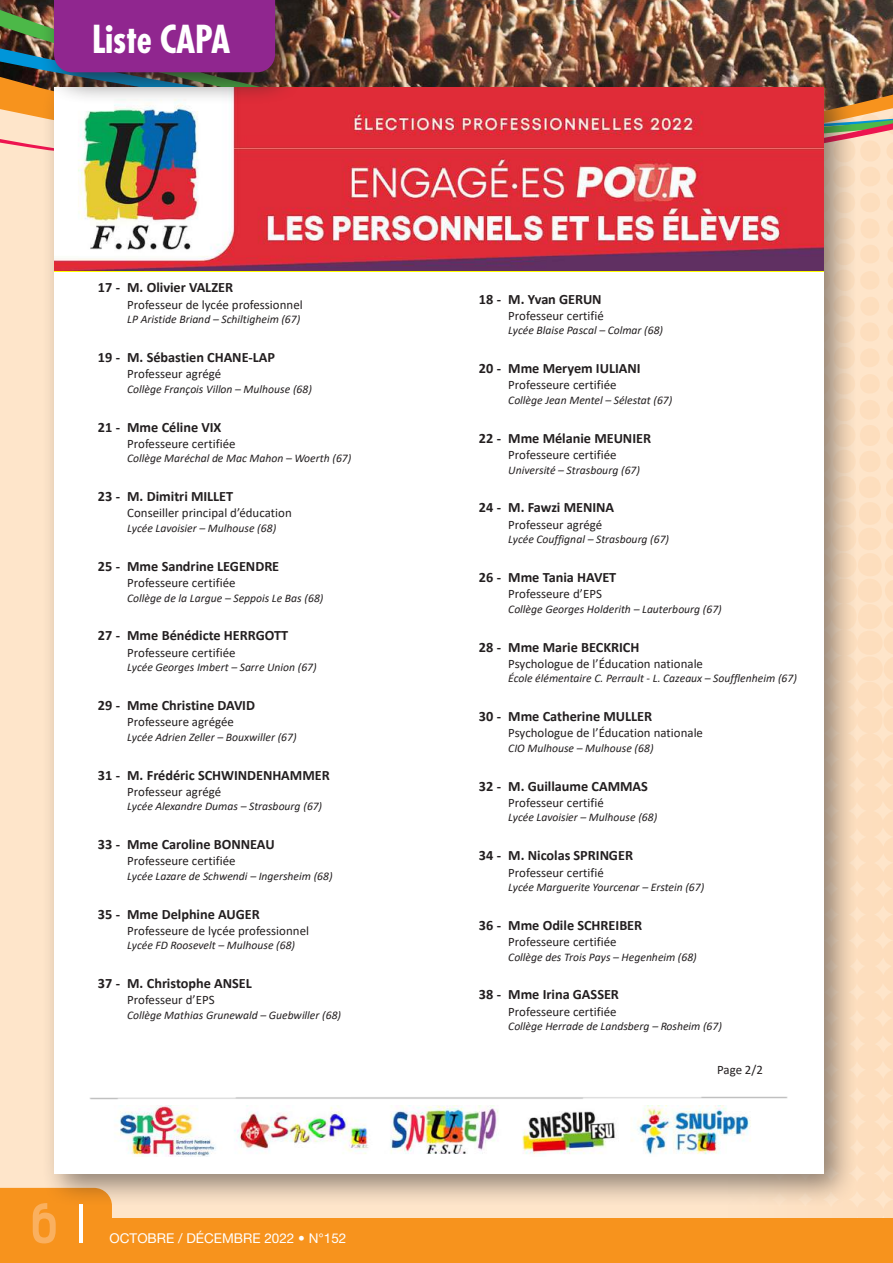
<style>
.page{position:relative;width:893px;height:1263px;background:#fee5ca}
.page>*{position:absolute;margin:0;border:0;box-sizing:border-box;transform-origin:0 0}
.t1{font:700 67.5px "Jocelyn";color:#fab05f}
.t2{font:700 condensed 37.5px "Futura";letter-spacing:-.01em;color:#fff}
.t3{font:700 14.25px "Calibri";letter-spacing:-.005em;color:#231f20}
.t4{font:13.5px "Helvetica Neue LT Std";color:#fff}
.t5{font:12.9px "Calibri";color:#231f20}
.t6{font:italic 11.7px "Calibri";color:#231f20}
.s1{font-family:"Helvetica LT";font-weight:300;font-stretch:condensed;font-size:51.3px;color:#fff}
</style>
<div class="page">
<svg style="left:710px;top:208px;width:183px;height:1011px"></svg>
<div style="left:0;top:1188px;width:112px;height:31px;background:#f7931d"></div>
<div style="left:0;top:1219px;width:893px;height:44px;background:#f7931d"></div>
<img style="left:0;top:0;width:893px;height:186px">
<div style="left:41px;top:74px;width:817px;height:1134px;background:#231f20;opacity:.5"></div>
<div style="left:54px;top:87px;width:770px;height:1087px;background:#fff"></div>
<img style="left:54px;top:87px;width:770px;height:184px">
<img style="left:89px;top:1096px;width:699px;height:4px">
<img style="left:115px;top:1105px;width:636px;height:51px">
<div style="left:39px;top:0;width:268px;height:104px;background:#231f20;opacity:.75"></div>
<div style="left:54px;top:0;width:221px;height:72px;background:#90268f"></div>
<h2 class="t2" style="left:92px;top:16px;width:139px">Liste CAPA</h2>
<p class="t3" style="left:98px;top:278px;width:137px">17 - M. Olivier VALZER</p>
<p class="t5" style="left:127px;top:295px;width:177px">Professeur de lycée professionnel</p>
<p class="t6" style="left:127px;top:311px;width:175px">LP Aristide Briand – Schiltigheim (67)</p>
<p class="t3" style="left:98px;top:347px;width:179px">19 - M. Sébastien CHANE-LAP</p>
<p class="t5" style="left:127px;top:365px;width:95px">Professeur agrégé</p>
<p class="t6" style="left:127px;top:381px;width:186px">Collège François Villon – Mulhouse (68)</p>
<p class="t3" style="left:98px;top:417px;width:125px">21 - Mme Céline VIX</p>
<p class="t5" style="left:127px;top:435px;width:110px">Professeure certifiée</p>
<p class="t6" style="left:127px;top:450px;width:226px">Collège Maréchal de Mac Mahon – Woerth (67)</p>
<p class="t3" style="left:98px;top:486px;width:137px">23 - M. Dimitri MILLET</p>
<p class="t5" style="left:127px;top:504px;width:166px">Conseiller principal d’éducation</p>
<p class="t6" style="left:127px;top:520px;width:150px">Lycée Lavoisier – Mulhouse (68)</p>
<p class="t3" style="left:98px;top:556px;width:183px">25 - Mme Sandrine LEGENDRE</p>
<p class="t5" style="left:127px;top:574px;width:110px">Professeure certifiée</p>
<p class="t6" style="left:127px;top:589px;width:198px">Collège de la Largue – Seppois Le Bas (68)</p>
<p class="t3" style="left:98px;top:625px;width:192px">27 - Mme Bénédicte HERRGOTT</p>
<p class="t5" style="left:127px;top:643px;width:110px">Professeure certifiée</p>
<p class="t6" style="left:127px;top:659px;width:191px">Lycée Georges Imbert – Sarre Union (67)</p>
<p class="t3" style="left:98px;top:695px;width:159px">29 - Mme Christine DAVID</p>
<p class="t5" style="left:127px;top:713px;width:108px">Professeure agrégée</p>
<p class="t6" style="left:127px;top:729px;width:171px">Lycée Adrien Zeller – Bouxwiller (67)</p>
<p class="t3" style="left:98px;top:765px;width:233px">31 - M. Frédéric SCHWINDENHAMMER</p>
<p class="t5" style="left:127px;top:782px;width:95px">Professeur agrégé</p>
<p class="t6" style="left:127px;top:798px;width:196px">Lycée Alexandre Dumas – Strasbourg (67)</p>
<p class="t3" style="left:98px;top:834px;width:178px">33 - Mme Caroline BONNEAU</p>
<p class="t5" style="left:127px;top:852px;width:110px">Professeure certifiée</p>
<p class="t6" style="left:127px;top:868px;width:207px">Lycée Lazare de Schwendi – Ingersheim (68)</p>
<p class="t3" style="left:98px;top:904px;width:163px">35 - Mme Delphine AUGER</p>
<p class="t5" style="left:127px;top:922px;width:183px">Professeure de lycée professionnel</p>
<p class="t6" style="left:127px;top:937px;width:169px">Lycée FD Roosevelt – Mulhouse (68)</p>
<p class="t3" style="left:98px;top:973px;width:155px">37 - M. Christophe ANSEL</p>
<p class="t5" style="left:127px;top:991px;width:89px">Professeur d’EPS</p>
<p class="t6" style="left:127px;top:1007px;width:215px">Collège Mathias Grunewald – Guebwiller (68)</p>
<h1 class="t1" style="left:30px;top:1187px;width:59px">6 <span class="s1">I</span></h1>
<p class="t4" style="left:110px;top:1230px;width:238px">OCTOBRE / DÉCEMBRE 2022 • N°152</p>
<p class="t3" style="left:479px;top:289px;width:124px">18 - M. Yvan GERUN</p>
<p class="t5" style="left:508px;top:307px;width:97px">Professeur certifié</p>
<p class="t6" style="left:508px;top:322px;width:156px">Lycée Blaise Pascal – Colmar (68)</p>
<p class="t3" style="left:479px;top:358px;width:163px">20 - Mme Meryem IULIANI</p>
<p class="t5" style="left:508px;top:376px;width:110px">Professeure certifiée</p>
<p class="t6" style="left:508px;top:392px;width:166px">Collège Jean Mentel – Sélestat (67)</p>
<p class="t3" style="left:479px;top:428px;width:174px">22 - Mme Mélanie MEUNIER</p>
<p class="t5" style="left:508px;top:446px;width:110px">Professeure certifiée</p>
<p class="t6" style="left:508px;top:462px;width:133px">Université – Strasbourg (67)</p>
<p class="t3" style="left:479px;top:498px;width:137px">24 - M. Fawzi MENINA</p>
<p class="t5" style="left:508px;top:515px;width:95px">Professeur agrégé</p>
<p class="t6" style="left:508px;top:531px;width:162px">Lycée Couffignal – Strasbourg (67)</p>
<p class="t3" style="left:479px;top:567px;width:139px">26 - Mme Tania HAVET</p>
<p class="t5" style="left:508px;top:585px;width:95px">Professeure d’EPS</p>
<p class="t6" style="left:508px;top:601px;width:215px">Collège Georges Holderith – Lauterbourg (67)</p>
<p class="t3" style="left:479px;top:637px;width:162px">28 - Mme Marie BECKRICH</p>
<p class="t5" style="left:508px;top:654px;width:196px">Psychologue de l’Éducation nationale</p>
<p class="t6" style="left:508px;top:670px;width:290px">École élémentaire C. Perrault - L. Cazeaux – Soufflenheim (67)</p>
<p class="t3" style="left:479px;top:706px;width:175px">30 - Mme Catherine MULLER</p>
<p class="t5" style="left:508px;top:724px;width:196px">Psychologue de l’Éducation nationale</p>
<p class="t6" style="left:508px;top:740px;width:147px">CIO Mulhouse – Mulhouse (68)</p>
<p class="t3" style="left:479px;top:776px;width:170px">32 - M. Guillaume CAMMAS</p>
<p class="t5" style="left:508px;top:794px;width:97px">Professeur certifié</p>
<p class="t6" style="left:508px;top:809px;width:150px">Lycée Lavoisier – Mulhouse (68)</p>
<p class="t3" style="left:479px;top:845px;width:156px">34 - M. Nicolas SPRINGER</p>
<p class="t5" style="left:508px;top:863px;width:97px">Professeur certifié</p>
<p class="t6" style="left:508px;top:879px;width:197px">Lycée Marguerite Yourcenar – Erstein (67)</p>
<p class="t3" style="left:479px;top:915px;width:165px">36 - Mme Odile SCHREIBER</p>
<p class="t5" style="left:508px;top:933px;width:110px">Professeure certifiée</p>
<p class="t6" style="left:508px;top:949px;width:190px">Collège des Trois Pays – Hegenheim (68)</p>
<p class="t3" style="left:479px;top:985px;width:142px">38 - Mme Irina GASSER</p>
<p class="t5" style="left:508px;top:1002px;width:110px">Professeure certifiée</p>
<p class="t6" style="left:508px;top:1018px;width:215px">Collège Herrade de Landsberg – Rosheim (67)</p>
<p class="t5" style="left:717px;top:1061px;width:47px">Page 2/2</p>
</div>
